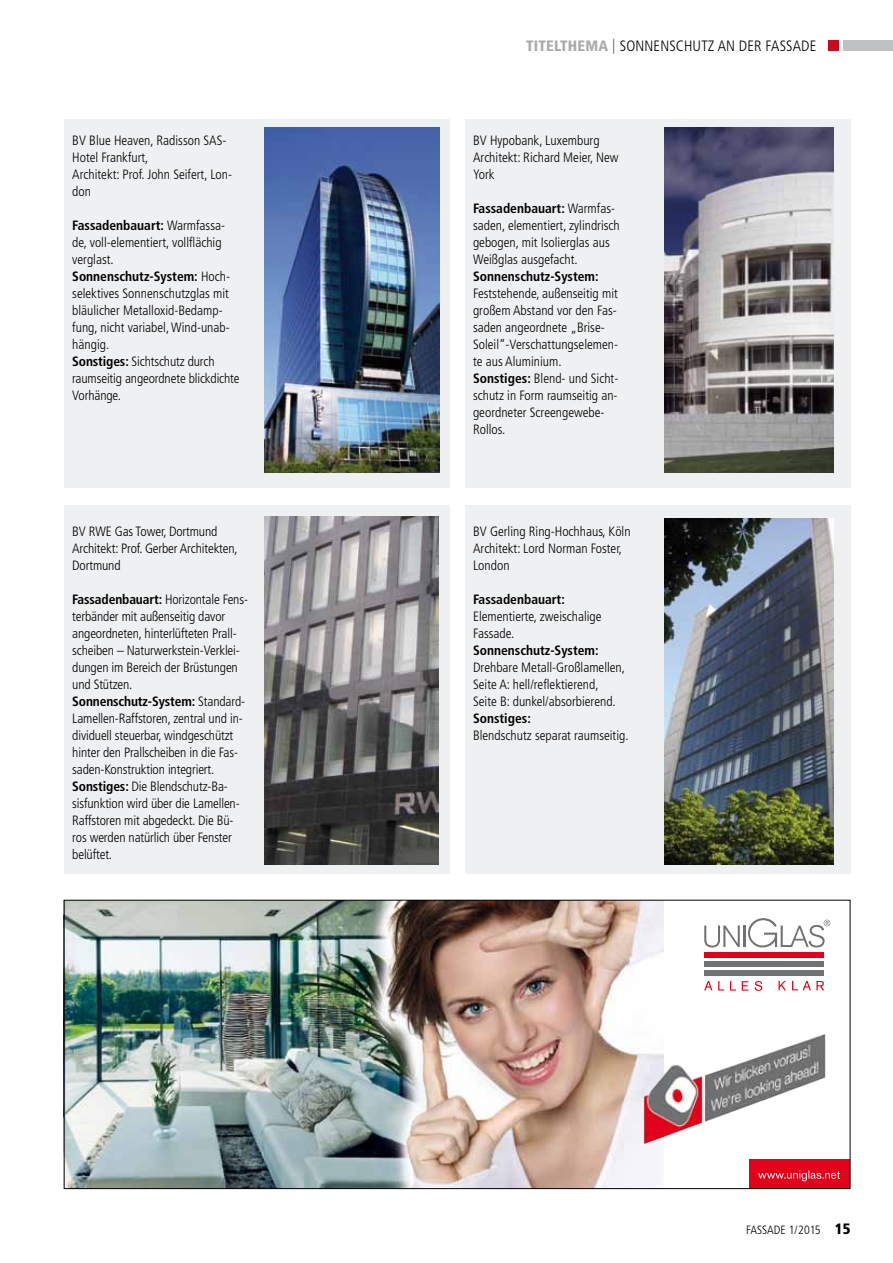
<style>
.page{position:relative;width:893px;height:1263px;background:#fff}
.page>*{position:absolute;margin:0;border:0;box-sizing:border-box;transform-origin:0 0}
.t1{font:300 condensed 15px "Frutiger";letter-spacing:.01em;color:#000}
.t2{font:300 condensed 13.5px/17px "Frutiger";letter-spacing:-.01em;color:#000}
.t3{font:700 condensed 13.5px "Frutiger";color:#000}
.t4{font:300 condensed 12px "Frutiger";color:#000}
.s1{font-weight:700}
.s2{font-weight:900;color:#a9aaac}
.s3{color:#4d4846}
.s4{font-weight:900;font-size:15px}
</style>
<div class="page">
<div style="left:844px;top:41px;width:49px;height:10px;background:#c0c1c2"></div>
<div style="left:828px;top:41px;width:11px;height:10px;background:#cd071e"></div>
<div style="left:64px;top:119px;width:386px;height:369px;background:#eff0f1"></div>
<div style="left:64px;top:505px;width:386px;height:368px;background:#eff0f1"></div>
<div style="left:465px;top:119px;width:385px;height:369px;background:#eff0f1"></div>
<div style="left:465px;top:505px;width:385px;height:368px;background:#eff0f1"></div>
<img style="left:665px;top:127px;width:169px;height:345px">
<img style="left:264px;top:516px;width:174px;height:349px">
<img style="left:665px;top:519px;width:169px;height:346px">
<img style="left:66px;top:902px;width:597px;height:285px">
<div style="left:749px;top:1160px;width:100px;height:29px;background:#e2001a"></div>
<svg style="left:758px;top:1170px;width:82px;height:11px"></svg>
<div style="left:704px;top:952px;width:120px;height:6px;background:#e2001a"></div>
<div style="left:704px;top:961px;width:120px;height:6px;background:#707172"></div>
<div style="left:704px;top:970px;width:120px;height:6px;background:#707172"></div>
<svg style="left:704px;top:981px;width:8px;height:9px"></svg>
<svg style="left:718px;top:981px;width:6px;height:9px"></svg>
<svg style="left:730px;top:981px;width:6px;height:9px"></svg>
<svg style="left:742px;top:981px;width:6px;height:10px"></svg>
<svg style="left:754px;top:981px;width:8px;height:10px"></svg>
<svg style="left:778px;top:981px;width:8px;height:9px"></svg>
<svg style="left:792px;top:981px;width:32px;height:9px"></svg>
<svg style="left:704px;top:925px;width:36px;height:22px"></svg>
<hr style="left:743px;top:925px;width:2px;height:22px;background:#707172">
<svg style="left:748px;top:918px;width:82px;height:29px"></svg>
<img style="left:628px;top:1022px;width:213px;height:141px">
<img style="left:264px;top:127px;width:176px;height:345px">
<p class="t2" style="left:72px;top:132px;width:161px">BV Blue Heaven, Radisson SAS-<br>H otel Frankfurt,<br>Architekt: Prof. John Seifert, Lon&shy;don</p>
<p class="t2" style="left:72px;top:217px;width:169px"><span class="s1">Fassadenbauart:</span> Warmfassa&shy;de, voll-elementiert, vollflächig verglast.<br><span class="s1">Sonnenschutz-System:</span> H och&shy;selektives Sonnenschutzglas mit bläulicher Metalloxid-Bedamp&shy;fung, nicht variabel, Wind-unab&shy;hängig.<br><span class="s1">Sonstiges:</span> Sichtschutz durch raumseitig angeordnete blickdichte<br>Vorhänge.</p>
<p class="t2" style="left:72px;top:523px;width:167px">BV RWE Gas Tower, Dortmund<br>Architekt: Prof. Gerber Architekten,<br>Dortmund</p>
<p class="t2" style="left:72px;top:591px;width:177px"><span class="s1">Fassadenbauart:</span> Horizontale Fens&shy;terbänder mit außenseitig davor angeordneten, hinterlüfteten Prall&shy;scheiben – N aturwerkstein-Verklei&shy;dungen im Bereich der Brüstungen und Stützen.<br><span class="s1">Sonnenschutz-System:</span> Standard-<br>Lamellen-Raffstoren, zentral und in&shy;dividuell steuerbar, windgeschützt hinter den Prallscheiben in die Fas&shy;saden-Konstruktion integriert.<br><span class="s1">Sonstiges:</span> Die Blendschutz-Ba&shy;sisfunktion wird über die Lamellen-<br>Raffstoren mit abgedeckt. Die Bü&shy;ros werden natürlich über Fenster belüftet.</p>
<p class="t1" style="left:526px;top:37px;width:292px"><span class="s2">TITELTHEMA</span> <span class="s3">|</span> Sonnenschutz an der Fassade</p>
<p class="t2" style="left:473px;top:132px;width:147px">BV Hypobank, Luxemburg<br>Architekt: Richard Meier, New<br>York</p>
<p class="t2" style="left:473px;top:200px;width:148px"><span class="s1">Fassadenbauart:</span> Warmfas&shy;saden, elementiert, zylindrisch gebogen, mit Isolierglas aus<br>Weißglas ausgefacht.</p>
<p class="t3" style="left:473px;top:268px;width:127px">Sonnenschutz-System:</p>
<p class="t2" style="left:473px;top:285px;width:147px">Feststehende, außenseitig mit großem Abstand vor den Fas&shy;saden angeordnete „Brise-<br>Soleil“-Verschattungselemen&shy;te aus Aluminium.<br><span class="s1">Sonstiges:</span> Blend- und Sicht&shy;schutz in Form raumseitig an&shy;geordneter Screengewebe-<br>Rollos.</p>
<p class="t2" style="left:473px;top:523px;width:159px">BV Gerling Ring-Hochhaus, Köln<br>Architekt: Lord N orman Foster,<br>London</p>
<p class="t3" style="left:473px;top:592px;width:93px">Fassadenbauart:</p>
<p class="t2" style="left:473px;top:608px;width:130px">Elementierte, zweischalige<br>Fassade.</p>
<p class="t3" style="left:473px;top:643px;width:127px">Sonnenschutz-System:</p>
<p class="t2" style="left:473px;top:659px;width:154px">Drehbare Metall-Großlamellen,<br>Seite A: hell/reflektierend,<br>Seite B: dunkel/absorbierend.</p>
<p class="t3" style="left:473px;top:711px;width:59px">Sonstiges:</p>
<p class="t2" style="left:473px;top:727px;width:157px">Blendschutz separat raumseitig.</p>
<p class="t4" style="left:746px;top:1223px;width:106px">FASSADE 1/2015 <span class="s4">15</span></p>
</div>
